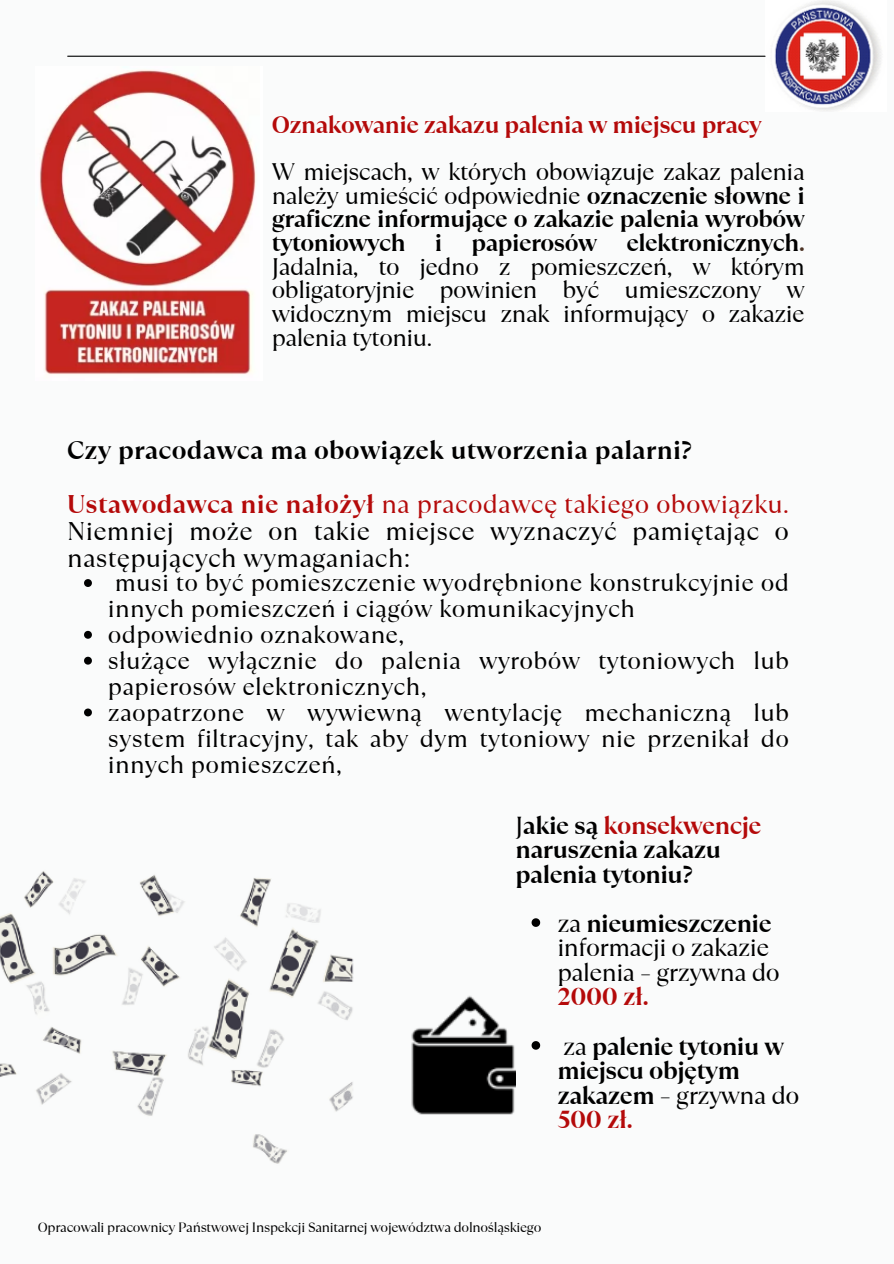
<style>
.page{position:relative;width:894px;height:1264px;background:#fff}
.page>*{position:absolute;margin:0;border:0;box-sizing:border-box;transform-origin:0 0}
.t1{font:25.5px/27px "TT Ramillas";letter-spacing:.01em;color:#000;text-align:justify}
.t2{font:700 25.5px "TT Ramillas";letter-spacing:.01em;color:#000}
.t3{font:700 24.6px/24.6px "TT Ramillas";letter-spacing:-.02em;color:#000}
.t4{font:24.6px/24.6px "TT Ramillas";letter-spacing:-.02em;color:#000}
.t5{font:24px/25.8px "TT Ramillas";letter-spacing:.01em;color:#000}
.t6{font:23.85px/23.7px "TT Ramillas";letter-spacing:-.02em;color:#000;text-align:justify}
.t7{font:700 23.85px "TT Ramillas";letter-spacing:-.02em;color:#b40a0a}
.t8{font:13.5px "TT Ramillas";letter-spacing:-.02em;color:#000}
.s1{font-weight:700}
.s2{font-weight:700;color:#4c3325}
.s3{font-weight:700;color:#b40a0a}
.s4{color:#b40a0a}
.s5{font-weight:400}
</style>
<div class="page">
<div style="left:0;top:0;width:893px;height:1263px;background:#fafbfb"></div>
<svg style="left:84px;top:579px;width:8px;height:8px"></svg>
<svg style="left:84px;top:631px;width:8px;height:7px"></svg>
<svg style="left:84px;top:656px;width:8px;height:8px"></svg>
<svg style="left:84px;top:708px;width:8px;height:8px"></svg>
<img style="left:411px;top:995px;width:104px;height:120px">
<img style="left:40px;top:70px;width:216px;height:304px">
<img style="left:765px;top:1px;width:116px;height:110px">
<hr style="left:68px;top:56px;width:696px;height:1px;background:#000">
<img style="left:0;top:871px;width:354px;height:293px">
<svg style="left:531px;top:918px;width:9px;height:8px"></svg>
<svg style="left:531px;top:1041px;width:9px;height:8px"></svg>
<p class="t7" style="left:272px;top:108px;width:491px">Oznakowanie zakazu palenia w miejscu pracy</p>
<p class="t6" style="left:272px;top:160px;width:534px">W miejscach, w których obowiązuje zakaz palenia należy umieścić odpowiednie <span class="s1">oznaczenie słowne i graficzne informujące o zakazie palenia wyrobów tytoniowych i papierosów elektronicznych</span><span class="s2">.<br></span>Jadalnia, to jedno z pomieszczeń, w którym obligatoryjnie powinien być umieszczony w widocznym miejscu znak informujący o zakazie palenia tytoniu.</p>
<p class="t2" style="left:67px;top:432px;width:626px">Czy pracodawca ma obowiązek utworzenia palarni?</p>
<p class="t1" style="left:67px;top:490px;width:723px"><span class="s3">Ustawodawca nie nałożył</span> <span class="s4">na pracodawcę takiego obowiązku.<br></span>Niemniej może on takie miejsce wyznaczyć pamiętając o następujących wymaganiach:</p>
<h1 class="t5" style="left:108px;top:570px;width:682px">musi to być pomieszczenie wyodrębnione konstrukcyjnie od innych pomieszczeń i ciągów komunikacyjnych</h1>
<h2 class="t5" style="left:108px;top:622px;width:297px">odpowiednio oznakowane,</h2>
<h1 class="t5" style="left:108px;top:648px;width:682px">służące wyłącznie do palenia wyrobów tytoniowych lub papierosów elektronicznych,</h1>
<h2 class="t5" style="left:108px;top:699px;width:682px;text-align:justify">zaopatrzone w wywiewną wentylację mechaniczną lub system filtracyjny, tak aby dym tytoniowy nie przenikał do innych pomieszczeń,</h2>
<p class="t3" style="left:515px;top:812px;width:247px"><span class="s5">J</span>akie są <span class="s4">konsekwencje </span>naruszenia zakazu palenia tytoniu?</p>
<p class="t4" style="left:557px;top:911px;width:224px">za <span class="s1">nieumieszczenie </span>informacji o zakazie palenia – grzywna do<br><span class="s3">2000 zł.</span></p>
<h2 class="t3" style="left:557px;top:1033px;width:243px"><span class="s5">za</span> palenie tytoniu w miejscu objętym zakazem <span class="s5">– grzywna do<br></span><span class="s4">500 zł.</span></h2>
<p class="t8" style="left:38px;top:1217px;width:505px">Opracowali pracownicy Państwowej Inspekcji Sanitarnej województwa dolnośląskiego</p>
</div>
